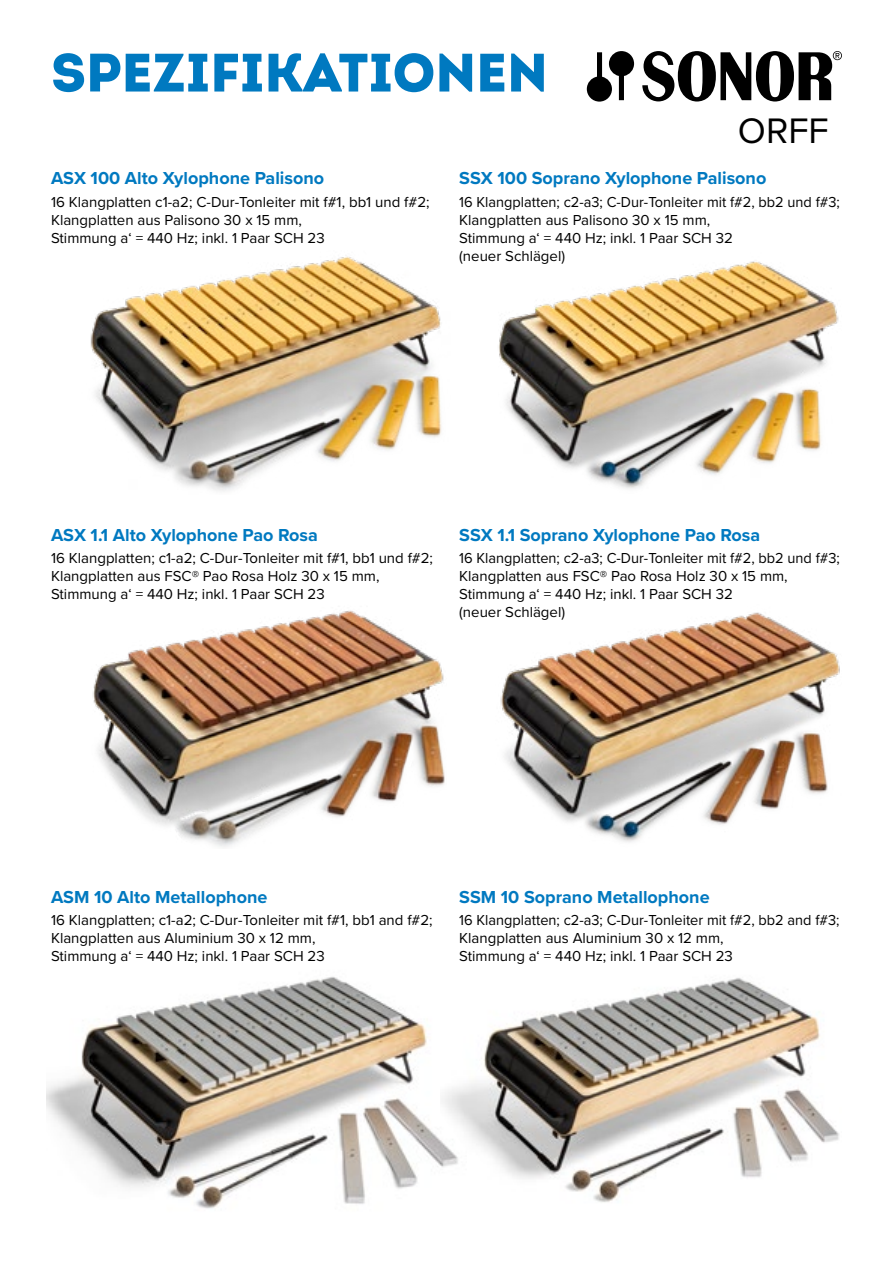
<style>
.page{position:relative;width:893px;height:1263px;background:#fff}
.page>*{position:absolute;margin:0;border:0;box-sizing:border-box;transform-origin:0 0}
.t1{font:54px "Intro Sonor Black Caps";color:#0079c0}
.t2{font:36.75px "Proxima Nova";color:#000}
.t3{font:700 18px "Proxima Nova";color:#0079c0}
.t4{font:15px/18px "Proxima Nova";color:#000}
</style>
<div class="page">
<img style="left:93px;top:610px;width:352px;height:237px">
<img style="left:500px;top:612px;width:340px;height:230px">
<img style="left:47px;top:976px;width:393px;height:233px">
<img style="left:440px;top:978px;width:399px;height:225px">
<svg style="left:587px;top:51px;width:255px;height:51px"></svg>
<img style="left:90px;top:256px;width:352px;height:235px">
<img style="left:499px;top:261px;width:340px;height:228px">
<p class="t1" style="left:51px;top:36px;width:498px">SPEZIFIKATIONEN</p>
<h2 class="t2" style="left:738px;top:103px;width:92px">ORFF</h2>
<p class="t3" style="left:51px;top:165px;width:275px">ASX 100 Alto Xylophone Palisono</p>
<p class="t4" style="left:51px;top:192px;width:380px">16 Klangplatten c1-a2; C-Dur-Tonleiter mit f#1, bb1 und f#2;<br>Klangplatten aus Palisono 30 x 15 mm,<br>Stimmung a‘ = 440 Hz; inkl. 1 Paar SCH 23</p>
<p class="t3" style="left:459px;top:165px;width:309px">SSX 100 Soprano Xylophone Palisono</p>
<p class="t4" style="left:459px;top:192px;width:382px">16 Klangplatten; c2-a3; C-Dur-Tonleiter mit f#2, bb2 und f#3; Klangplatten aus Palisono 30 x 15 mm,<br>Stimmung a‘ = 440 Hz; inkl. 1 Paar SCH 32<br>(neuer Schlägel)</p>
<p class="t3" style="left:51px;top:521px;width:268px">ASX 1.1 Alto Xylophone Pao Rosa</p>
<p class="t4" style="left:51px;top:548px;width:384px">16 Klangplatten; c1-a2; C-Dur-Tonleiter mit f#1, bb1 und f#2;<br>Klangplatten aus FSC® Pao Rosa Holz 30 x 15 mm,<br>Stimmung a‘ = 440 Hz; inkl. 1 Paar SCH 23</p>
<p class="t3" style="left:459px;top:521px;width:302px">SSX 1.1 Soprano Xylophone Pao Rosa</p>
<p class="t4" style="left:459px;top:548px;width:382px">16 Klangplatten; c2-a3; C-Dur-Tonleiter mit f#2, bb2 und f#3; Klangplatten aus FSC® Pao Rosa Holz 30 x 15 mm, Stimmung a‘ = 440 Hz; inkl. 1 Paar SCH 32<br>(neuer Schlägel)</p>
<p class="t3" style="left:51px;top:883px;width:218px">ASM 10 Alto Metallophone</p>
<p class="t4" style="left:51px;top:910px;width:383px">16 Klangplatten; c1-a2; C-Dur-Tonleiter mit f#1, bb1 and f#2;<br>Klangplatten aus Aluminium 30 x 12 mm,<br>Stimmung a‘ = 440 Hz; inkl. 1 Paar SCH 23</p>
<p class="t3" style="left:459px;top:883px;width:252px">SSM 10 Soprano Metallophone</p>
<p class="t4" style="left:459px;top:910px;width:382px">16 Klangplatten; c2-a3; C-Dur-Tonleiter mit f#2, bb2 and f#3;<br>Klangplatten aus Aluminium 30 x 12 mm,<br>Stimmung a‘ = 440 Hz; inkl. 1 Paar SCH 23</p>
</div>
